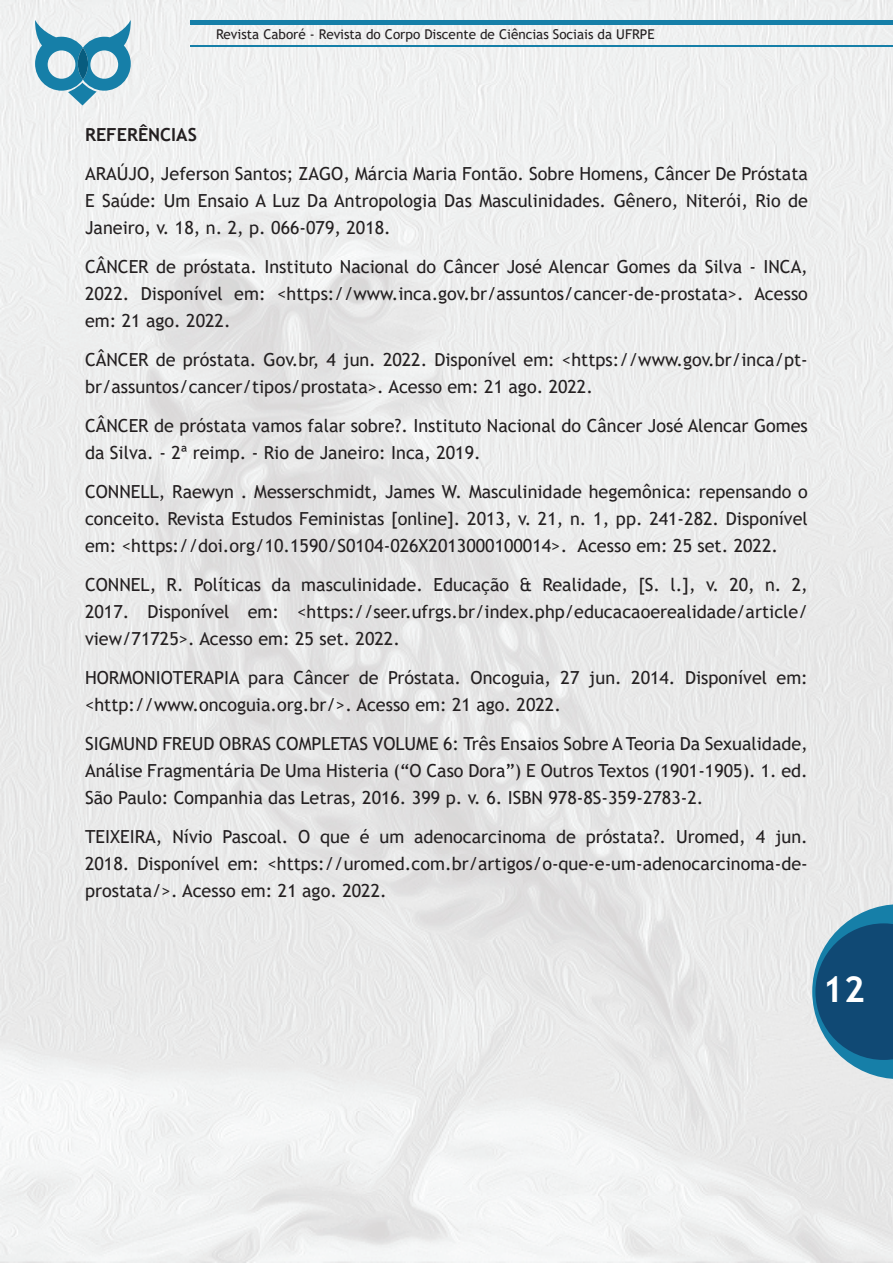
<style>
.page{position:relative;width:893px;height:1263px;background:#fff}
.page>*{position:absolute;margin:0;border:0;box-sizing:border-box;transform-origin:0 0}
.t1{font:700 36px "Trebuchet MS";color:#fff}
.t2{font:18px/27px "Trebuchet MS";color:#231f20;text-align:justify}
.t3{font:700 18px "Trebuchet MS";color:#231f20}
.t4{font:13.5px "Trebuchet MS";color:#231f20}
</style>
<div class="page">
<img style="left:0;top:0;width:893px;height:1263px">
<svg style="left:812px;top:904px;width:81px;height:175px;background:#467999"></svg>
<div style="left:190px;top:20px;width:702px;height:5px;background:#167fa8"></div>
<hr style="left:190px;top:45px;width:702px;height:1px;background:#167fa8">
<svg style="left:35px;top:20px;width:96px;height:85px"></svg>
<p class="t4" style="left:216px;top:25px;width:440px">Revista Caboré - Revista do Corpo Discente de Ciências Sociais da UFRPE</p>
<p class="t3" style="left:85px;top:123px;width:113px">REFERÊNCIAS</p>
<p class="t2" style="left:85px;top:160px;width:724px">ARAÚJO, Jeferson Santos; ZAGO, Márcia Maria Fontão. Sobre Homens, Câncer De Próstata E Saúde: Um Ensaio A Luz Da Antropologia Das Masculinidades. Gênero, Niterói, Rio de Janeiro, v. 18, n. 2, p. 066-079, 2018.</p>
<p class="t2" style="left:85px;top:253px;width:724px">CÂNCER de próstata. Instituto Nacional do Câncer José Alencar Gomes da Silva - INCA, 2022. Disponível em: &lt;https://www.inca.gov.br/assuntos/cancer-de-prostata&gt;. Acesso em: 21 ago. 2022.</p>
<p class="t2" style="left:85px;top:346px;width:724px">CÂNCER de próstata. Gov.br, 4 jun. 2022. Disponível em: &lt;https://www.gov.br/inca/pt&shy;br/assuntos/cancer/tipos/prostata&gt;. Acesso em: 21 ago. 2022.</p>
<p class="t2" style="left:85px;top:412px;width:724px">CÂNCER de próstata vamos falar sobre?. Instituto Nacional do Câncer José Alencar Gomes da Silva. - 2ª reimp. - Rio de Janeiro: Inca, 2019.</p>
<p class="t2" style="left:85px;top:478px;width:724px">CONNELL, Raewyn . Messerschmidt, James W. Masculinidade hegemônica: repensando o conceito. Revista Estudos Feministas [online]. 2013, v. 21, n. 1, pp. 241-282. Disponível em: &lt;https://doi.org/10.1590/S0104-026X2013000100014&gt;. Acesso em: 25 set. 2022.</p>
<p class="t2" style="left:85px;top:571px;width:724px">CONNEL, R. Políticas da masculinidade. Educação &amp; Realidade, [S. l.], v. 20, n. 2, 2017. Disponível em: &lt;https://seer.ufrgs.br/index.php/educacaoerealidade/article/ view/71725&gt;. Acesso em: 25 set. 2022.</p>
<p class="t2" style="left:85px;top:664px;width:724px">HORMONIOTERAPIA para Câncer de Próstata. Oncoguia, 27 jun. 2014. Disponível em: &lt;http://www.oncoguia.org.br/&gt;. Acesso em: 21 ago. 2022.</p>
<p class="t2" style="left:85px;top:730px;width:724px">SIGMUND FREUD OBRAS COMPLETAS VOLUME 6: Três Ensaios Sobre A Teoria Da Sexualidade, Análise Fragmentária De Uma Histeria (“O Caso Dora”) E Outros Textos (1901-1905). 1. ed.<br>São Paulo: Companhia das Letras, 2016. 399 p. v. 6. ISBN 978-8S-359-2783-2.</p>
<p class="t2" style="left:85px;top:823px;width:724px">TEIXEIRA, Nívio Pascoal. O que é um adenocarcinoma de próstata?. Uromed, 4 jun.<br>2018. Disponível em: &lt;https://uromed.com.br/artigos/o-que-e-um-adenocarcinoma-de&shy;prostata/&gt;. Acesso em: 21 ago. 2022.</p>
<h1 class="t1" style="left:823px;top:967px;width:44px">12</h1>
</div>
